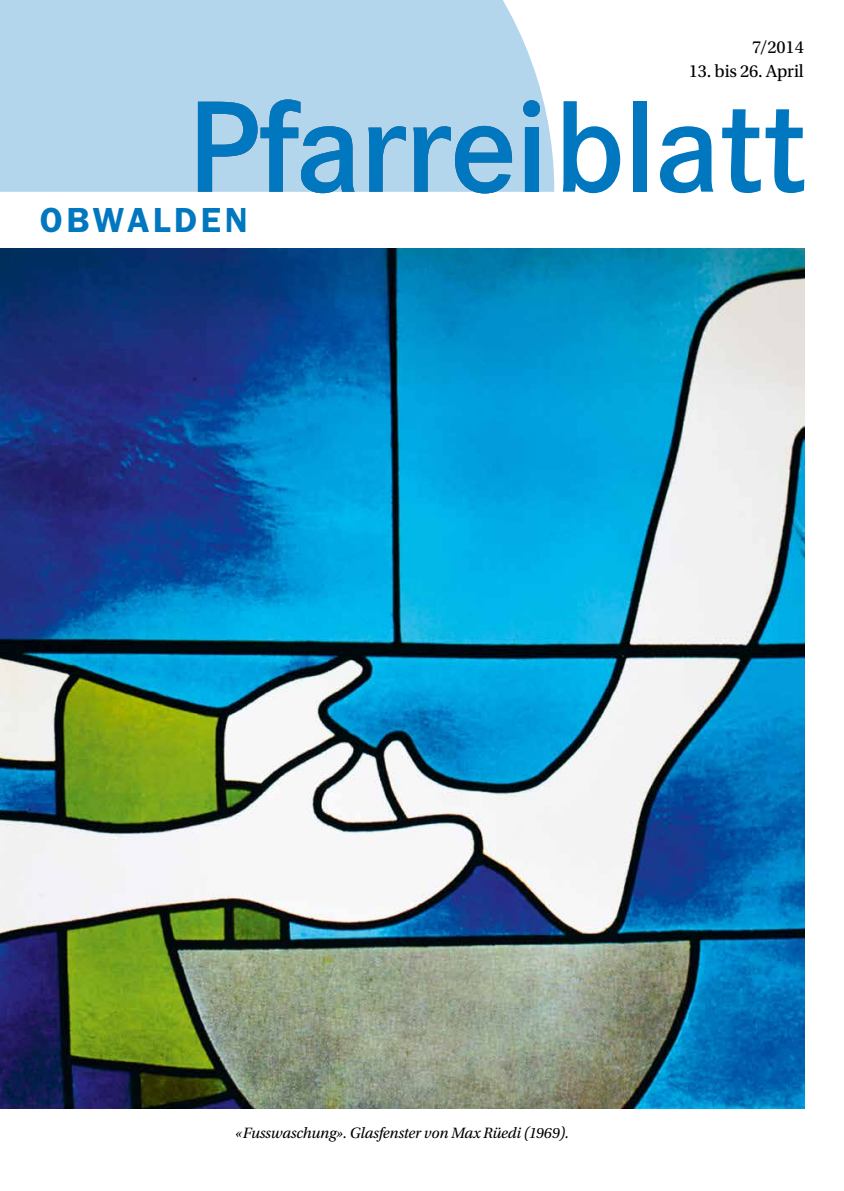
<style>
.page{position:relative;width:844px;height:1191px;background:#fff}
.page>*{position:absolute;margin:0;border:0;box-sizing:border-box;transform-origin:0 0}
.t1{font:600 35px "ITC Franklin Gothic Std";letter-spacing:.1em;color:#0077bf}
.t2{font:18.38px "Utopia Std";letter-spacing:-.01em;color:#000}
.t3{font:italic 15.75px "Utopia Std";letter-spacing:-.01em;color:#000}
</style>
<div class="page">
<div style="left:0;top:0;width:554px;height:192px;background:#b3d6ec"></div>
<svg style="left:523px;top:100px;width:17px;height:92px"></svg>
<svg style="left:198px;top:99px;width:156px;height:94px;background:#62aad6"></svg>
<svg style="left:368px;top:126px;width:37px;height:66px;background:#60a9d5"></svg>
<svg style="left:413px;top:126px;width:99px;height:67px;background:#5ba6d4"></svg>
<div style="left:524px;top:128px;width:14px;height:64px;background:#0077bf"></div>
<div style="left:523px;top:100px;width:17px;height:17px;background:#0077bf;border-radius:50%"></div>
<svg style="left:562px;top:101px;width:58px;height:92px"></svg>
<div style="left:632px;top:101px;width:14px;height:91px;background:#0077bf"></div>
<svg style="left:660px;top:126px;width:53px;height:67px"></svg>
<svg style="left:722px;top:109px;width:82px;height:84px"></svg>
<img style="left:0;top:248px;width:804px;height:860px">
<h1 class="t1" style="left:40px;top:200px;width:209px">OBWALDEN</h1>
<p class="t2" style="left:752px;top:37px;width:53px">7/2014</p>
<p class="t2" style="left:688px;top:61px;width:116px">13. bis 26. April</p>
<p class="t3" style="left:235px;top:1124px;width:335px">«Fusswaschung». Glasfenster von Max Rüedi (1969).</p>
</div>
